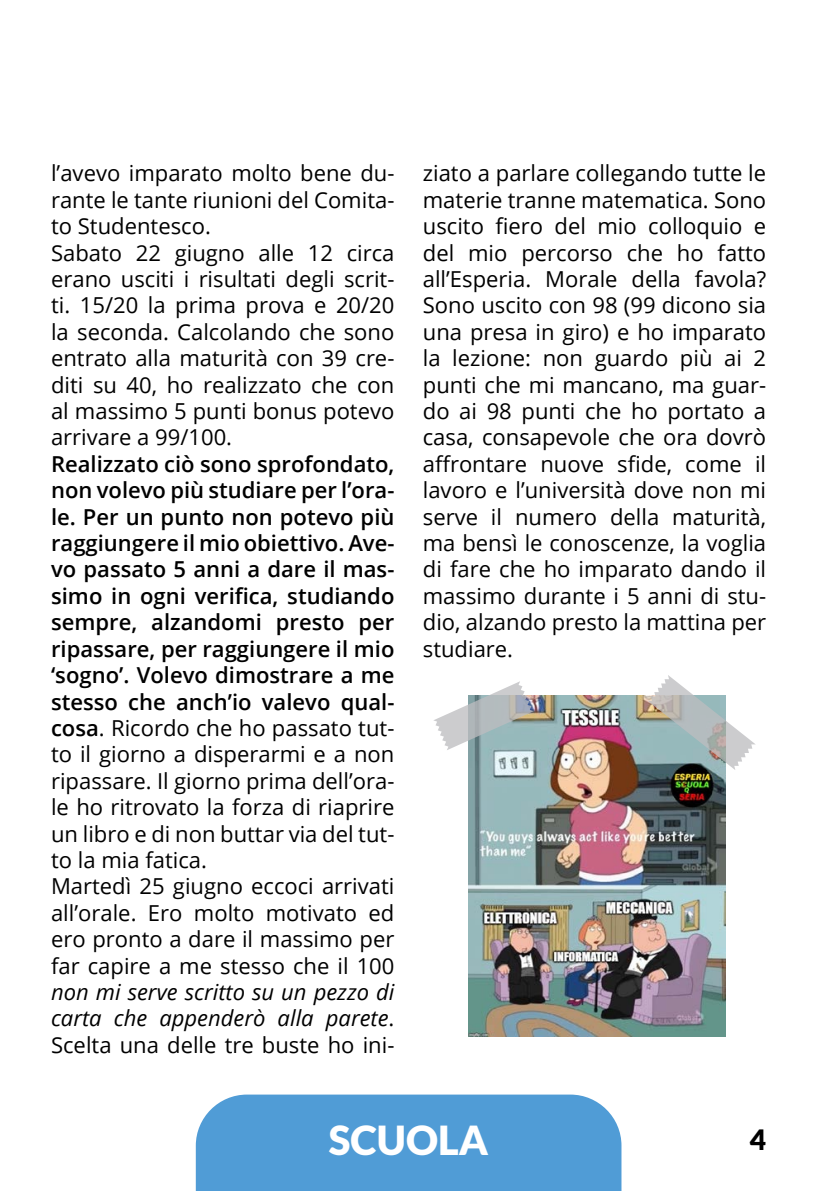
<style>
.page{position:relative;width:840px;height:1191px;background:#fff}
.page>*{position:absolute;margin:0;border:0;box-sizing:border-box;transform-origin:0 0}
.t1{font:900 40px "Lato";color:#fff}
.t2{font:900 28px "Lato";color:#000}
.t3{font:22px/26.4px "Open Sans";color:#000}
.t4{font:600 22px/26.4px "Open Sans";color:#000}
.t5{font:italic 22px/26.4px "Open Sans";color:#000;text-align:justify}
.s1{font-weight:400}
.s2{font-style:normal}
</style>
<div class="page">
<div style="left:196px;top:1094px;width:425px;height:97px;background:#509cd6"></div>
<img style="left:468px;top:695px;width:256px;height:341px">
<svg style="left:433px;top:681px;width:100px;height:69px"></svg>
<svg style="left:647px;top:675px;width:107px;height:95px"></svg>
<p class="t3" style="left:51px;top:159px;width:345px">l’avevo imparato molto bene du&shy;rante le tante riunioni del Comita&shy;to Studentesco.<br>Sabato 22 giugno alle 12 circa erano usciti i risultati degli scrit&shy;ti. 15/20 la prima prova e 20/20 la seconda. Calcolando che sono entrato alla maturità con 39 cre&shy;diti su 40, ho realizzato che con al massimo 5 punti bonus potevo arrivare a 99/100.</p>
<p class="t4" style="left:51px;top:450px;width:345px">Realizzato ciò sono sprofondato, non volevo più studiare per l’ora&shy;le. Per un punto non potevo più raggiungere il mio obiettivo. Ave&shy;vo passato 5 anni a dare il mas&shy;simo in ogni verifica, studiando sempre, alzandomi presto per ripassare, per raggiungere il mio ‘sogno’. Volevo dimostrare a me stesso che anch’io valevo qual&shy;cosa<span class="s1">. Ricordo che ho passato tut&shy;to il giorno a disperarmi e a non ripassare. Il giorno prima dell’ora&shy;le ho ritrovato la forza di riaprire un libro e di non buttar via del tut&shy;to la mia fatica.<br>Martedì 25 giugno eccoci arrivati all’orale. Ero molto motivato ed ero pronto a dare il massimo per far capire a me stesso che il 100</span></p>
<p class="t5" style="left:51px;top:978px;width:345px">non mi serve scritto su un pezzo di carta che appenderò alla parete<span class="s2">.<br>Scelta una delle tre buste ho ini-</span></p>
<p class="t3" style="left:422px;top:159px;width:345px;text-align:justify">ziato a parlare collegando tutte le materie tranne matematica. Sono uscito fiero del mio colloquio e del mio percorso che ho fatto all’Esperia. Morale della favola?<br>Sono uscito con 98 (99 dicono sia una presa in giro) e ho imparato la lezione: non guardo più ai 2 punti che mi mancano, ma guar&shy;do ai 98 punti che ho portato a casa, consapevole che ora dovrò affrontare nuove sfide, come il lavoro e l’università dove non mi serve il numero della maturità, ma bensì le conoscenze, la voglia di fare che ho imparato dando il massimo durante i 5 anni di stu&shy;dio, alzando presto la mattina per studiare.</p>
<h1 class="t1" style="left:329px;top:1116px;width:161px">SCUOLA</h1>
<p class="t2" style="left:749px;top:1123px;width:18px">4</p>
</div>
